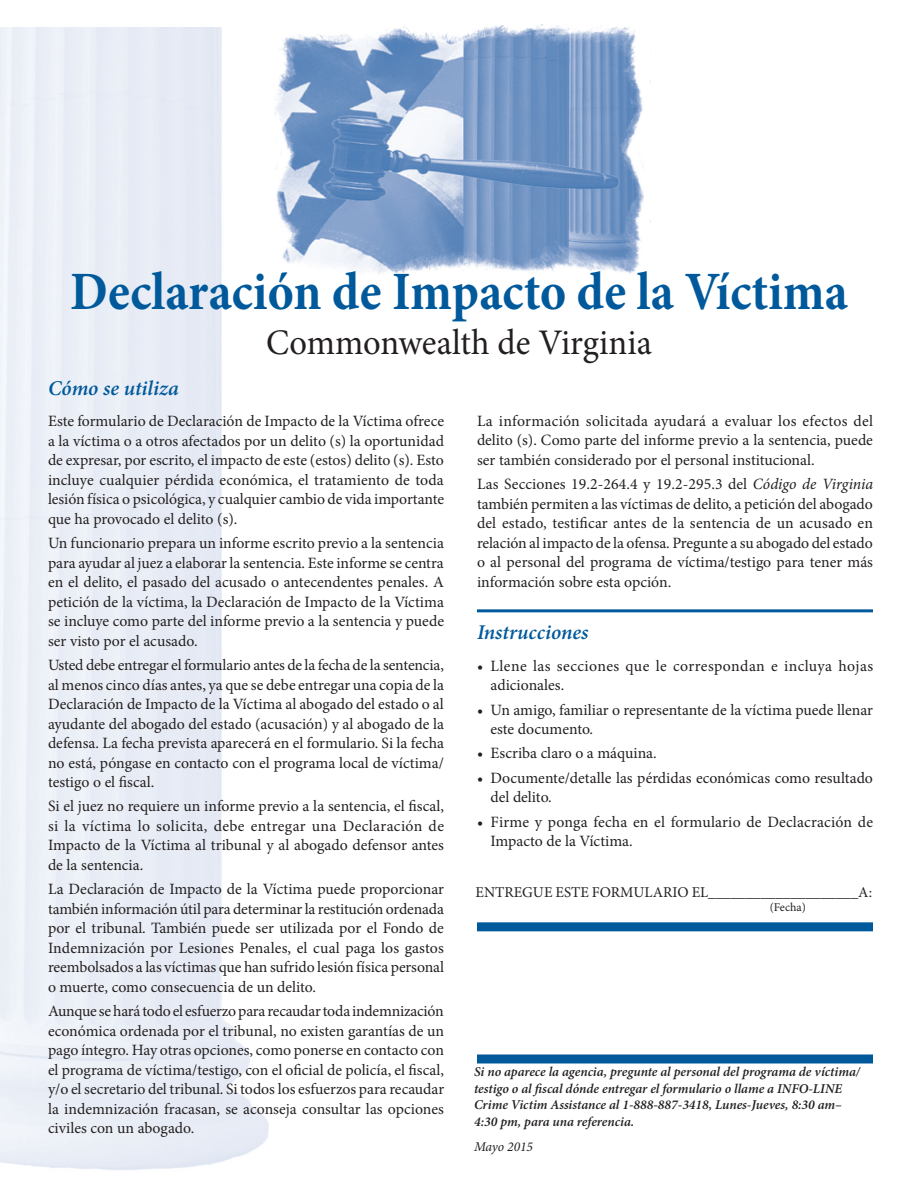
<style>
.page{position:relative;width:918px;height:1188px;background:#fff}
.page>*{position:absolute;margin:0;border:0;box-sizing:border-box;transform-origin:0 0}
.t1{font:700 54px "Minion Pro";color:#00599b;scale:.92 1}
.t2{font:36px "Minion Pro";color:#231f20;scale:.96 1}
.t3{font:italic 600 21px "Minion Pro";color:#00599b}
.t4{font:15.75px/19.5px "Minion Pro";color:#231f20;text-align:justify}
.t5{font:15.75px/19.5px "Minion Pro";letter-spacing:.025em;color:#231f20}
.t6{font:15px "Minion Pro";color:#231f20}
.t7{font:italic 600 13.5px/16.5px "Minion Pro";letter-spacing:-.005em;color:#231f20}
.t8{font:italic 13.5px "Minion Pro";color:#231f20}
.t9{font:12px "Minion Pro";letter-spacing:-.005em;color:#231f20}
.s1{font-style:italic}
</style>
<div class="page">
<div style="left:477px;top:922px;width:396px;height:9px;background:#00599b"></div>
<div style="left:477px;top:1054px;width:396px;height:10px;background:#00599b"></div>
<hr style="left:477px;top:609px;width:396px;height:3px;background:#00599b">
<img style="left:274px;top:24px;width:370px;height:250px">
<h1 class="t1" style="left:70px;top:254px;width:847px">Declaración de Impacto de la Víctima</h1>
<h2 class="t2" style="left:266px;top:319px;width:403px">Commonwealth de Virginia</h2>
<h3 class="t3" style="left:48px;top:374px;width:132px">Cómo se utiliza</h3>
<p class="t4" style="left:48px;top:412px;width:398px">Este formulario de Declaración de Impacto de la Víctima ofrece a la víctima o a otros afectados por un delito (s) la oportunidad de expresar, por escrito, el impacto de este (estos) delito (s). Esto incluye cualquier pérdida económica, el tratamiento de toda lesión física o psicológica, y cualquier cambio de vida importante que ha provocado el delito (s).</p>
<p class="t4" style="left:48px;top:534px;width:398px">Un funcionario prepara un informe escrito previo a la sentencia para ayudar al juez a elaborar la sentencia. Este informe se centra en el delito, el pasado del acusado o antecendentes penales. A petición de la víctima, la Declaración de Impacto de la Víctima se incluye como parte del informe previo a la sentencia y puede ser visto por el acusado.</p>
<p class="t4" style="left:48px;top:655px;width:398px">Usted debe entregar el formulario antes de la fecha de la sentencia, al menos cinco días antes, ya que se debe entregar una copia de la Declaración de Impacto de la Víctima al abogado del estado o al ayudante del abogado del estado (acusación) y al abogado de la defensa. La fecha prevista aparecerá en el formulario. Si la fecha no está, póngase en contacto con el programa local de víctima/ testigo o el fiscal.</p>
<p class="t4" style="left:48px;top:797px;width:398px">Si el juez no requiere un informe previo a la sentencia, el fiscal, si la víctima lo solicita, debe entregar una Declaración de Impacto de la Víctima al tribunal y al abogado defensor antes de la sentencia.</p>
<p class="t4" style="left:48px;top:880px;width:398px">La Declaración de Impacto de la Víctima puede proporcionar también información útil para determinar la restitución ordenada por el tribunal. También puede ser utilizada por el Fondo de Indemnización por Lesiones Penales, el cual paga los gastos reembolsados a las víctimas que han sufrido lesión física personal o muerte, como consecuencia de un delito.</p>
<p class="t4" style="left:48px;top:1002px;width:398px">Aunque se hará todo el esfuerzo para recaudar toda indemnización económica ordenada por el tribunal, no existen garantías de un pago íntegro. Hay otras opciones, como ponerse en contacto con el programa de víctima/testigo, con el oficial de policía, el fiscal, y/o el secretario del tribunal. Si todos los esfuerzos para recaudar la indemnización fracasan, se aconseja consultar las opciones civiles con un abogado.</p>
<p class="t4" style="left:477px;top:411px;width:398px">La información solicitada ayudará a evaluar los efectos del delito (s). Como parte del informe previo a la sentencia, puede ser también considerado por el personal institucional.</p>
<p class="t4" style="left:477px;top:475px;width:398px">Las Secciones 19.2-264.4 y 19.2-295.3 del <span class="s1">Código de Virginia </span>también permiten a las víctimas de delito, a petición del abogado del estado, testificar antes de la sentencia de un acusado en relación al impacto de la ofensa. Pregunte a su abogado del estado o al personal del programa de víctima/testigo para tener más información sobre esta opción.</p>
<h3 class="t3" style="left:477px;top:618px;width:113px">Instrucciones</h3>
<p class="t5" style="left:491px;top:656px;width:384px;text-indent:-13px">• Llene las secciones que le correspondan e incluya hojas adicionales.</p>
<p class="t4" style="left:491px;top:700px;width:384px;text-indent:-13px">• Un amigo, familiar o representante de la víctima puede llenar este documento.</p>
<p class="t4" style="left:477px;top:744px;width:181px">• Escriba claro o a máquina.</p>
<p class="t4" style="left:491px;top:768px;width:384px;text-indent:-13px">• Documente/detalle las pérdidas económicas como resultado del delito.</p>
<p class="t4" style="left:491px;top:812px;width:384px;text-indent:-13px">• Firme y ponga fecha en el formulario de Declacración de<br>Impacto de la Víctima.</p>
<p class="t6" style="left:476px;top:882px;width:398px">ENTREGUE ESTE FORMULARIO EL____________________A:</p>
<p class="t9" style="left:770px;top:899px;width:38px">(Fecha)</p>
<p class="t7" style="left:474px;top:1064px;width:388px">Si no aparece la agencia, pregunte al personal del programa de víctima/ testigo o al fiscal dónde entregar el formulario o llame a INFO-LINE Crime Victim Assistance al 1-888-887-3418, Lunes-Jueves, 8:30 am– 4:30 pm, para una referencia.</p>
<p class="t8" style="left:474px;top:1138px;width:60px">Mayo 2015</p>
</div>
